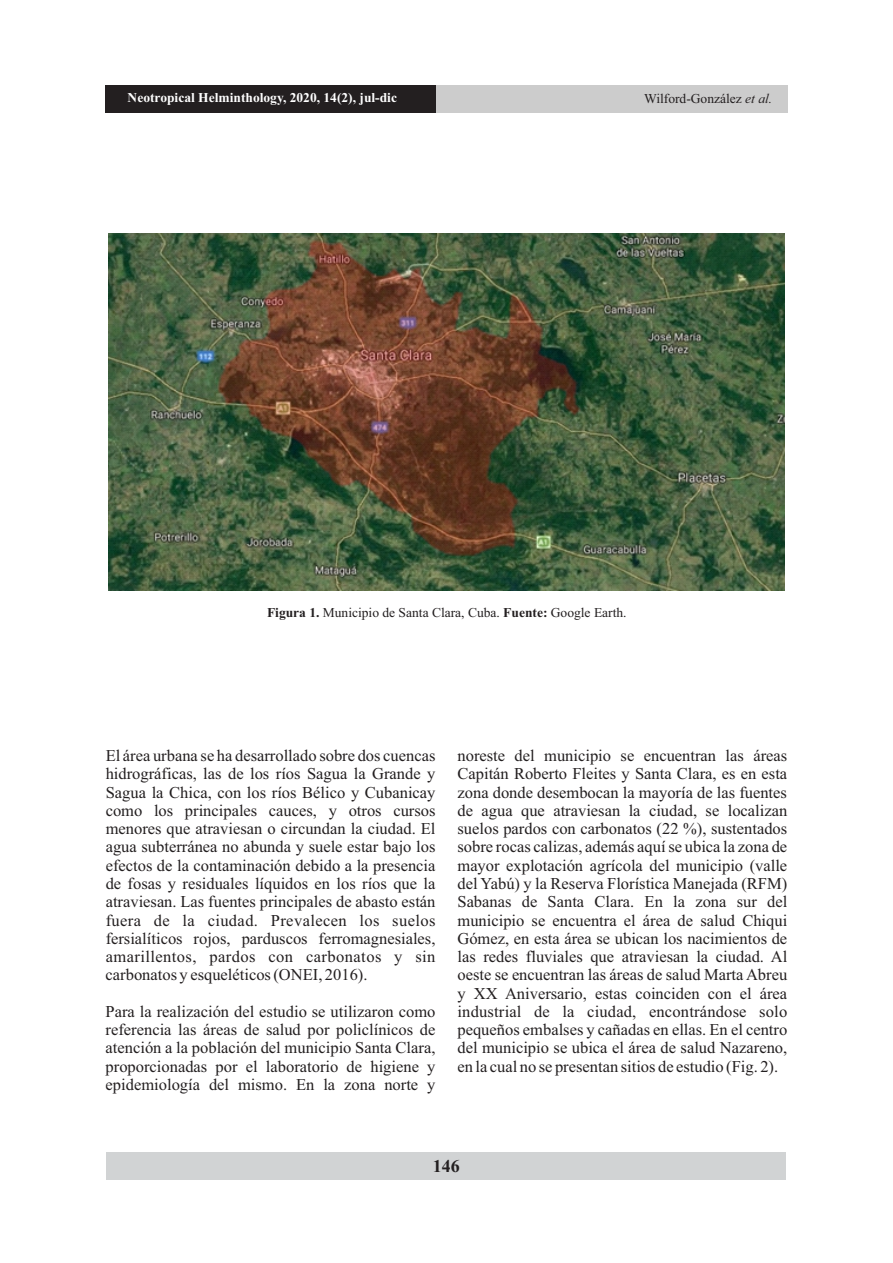
<style>
.page{position:relative;width:893px;height:1263px;background:#fff}
.page>*{position:absolute;margin:0;border:0;box-sizing:border-box;transform-origin:0 0}
.t1{font:700 18px "Times New Roman";color:#231f20}
.t2{font:16.5px/18.3px "Times New Roman";color:#231f20;text-align:justify}
.t3{font:13.5px "Times New Roman";color:#231f20}
.t4{font:700 13.5px "Times New Roman";color:#fff}
.s1{font-style:italic}
.s2{font-weight:700}
</style>
<div class="page">
<div style="left:107px;top:1152px;width:679px;height:28px;background:#d1d3d4"></div>
<img style="left:109px;top:233px;width:675px;height:358px">
<div style="left:106px;top:85px;width:681px;height:28px;background:#ccc"></div>
<div style="left:106px;top:85px;width:330px;height:28px;background:#231f20"></div>
<p class="t4" style="left:128px;top:93px;width:271px">Neotropical Helminthology, 2020, 14(2), jul-dic</p>
<p class="t3" style="left:644px;top:94px;width:130px">Wilford-González <span class="s1">et al.</span></p>
<p class="t3" style="left:267px;top:608px;width:361px"><span class="s2">Figura 1.</span> Municipio de Santa Clara, Cuba. <span class="s2">Fuente:</span> Google Earth.</p>
<p class="t2" style="left:106px;top:748px;width:331px">El área urbana se ha desarrollado sobre dos cuencas hidrográficas, las de los ríos Sagua la Grande y Sagua la Chica, con los ríos Bélico y Cubanicay como los principales cauces, y otros cursos menores que atraviesan o circundan la ciudad. El agua subterránea no abunda y suele estar bajo los efectos de la contaminación debido a la presencia de fosas y residuales líquidos en los ríos que la atraviesan. Las fuentes principales de abasto están fuera de la ciudad. Prevalecen los suelos fersialíticos rojos, parduscos ferromagnesiales, amarillentos, pardos con carbonatos y sin carbonatos y esqueléticos (ONEI, 2016).</p>
<p class="t2" style="left:106px;top:1004px;width:331px">Para la realización del estudio se utilizaron como referencia las áreas de salud por policlínicos de atención a la población del municipio Santa Clara, proporcionadas por el laboratorio de higiene y epidemiología del mismo. En la zona norte y</p>
<p class="t2" style="left:457px;top:748px;width:331px">noreste del municipio se encuentran las áreas Capitán Roberto Fleites y Santa Clara, es en esta zona donde desembocan la mayoría de las fuentes de agua que atraviesan la ciudad, se localizan suelos pardos con carbonatos (22 %), sustentados sobre rocas calizas, además aquí se ubica la zona de mayor explotación agrícola del municipio (valle del Yabú) y la Reserva Florística Manejada (RFM)<br>Sabanas de Santa Clara. En la zona sur del municipio se encuentra el área de salud Chiqui Gómez, en esta área se ubican los nacimientos de las redes fluviales que atraviesan la ciudad. Al oeste se encuentran las áreas de salud Marta Abreu y XX Aniversario, estas coinciden con el área industrial de la ciudad, encontrándose solo pequeños embalses y cañadas en ellas. En el centro del municipio se ubica el área de salud Nazareno, en la cual no se presentan sitios de estudio (Fig. 2).</p>
<p class="t1" style="left:433px;top:1160px;width:28px">146</p>
</div>
